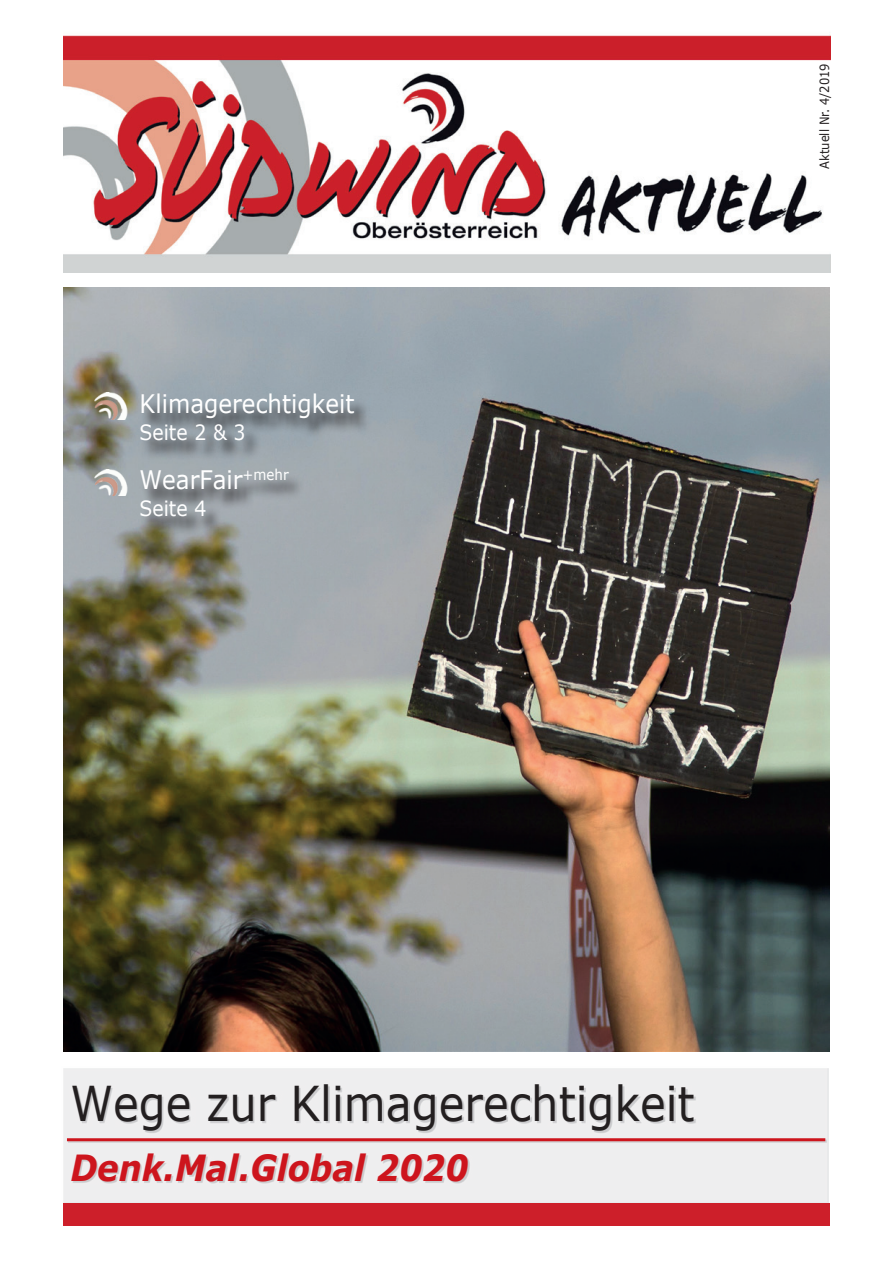
<style>
.page{position:relative;width:893px;height:1263px;background:#fff}
.page>*{position:absolute;margin:0;border:0;box-sizing:border-box;transform-origin:0 0}
.t1{font:48px "Verdana";color:#231f20;scale:.9 1}
.t2{font:italic 700 36px "Verdana";color:#cd151d;scale:.9 1}
.t3{font:25.5px "Verdana";color:#fff;scale:.9 1}
.t4{font:21px "Verdana";color:#fff;scale:.9 1}
.t5{font:12.75px "Verdana";color:#231f20;scale:.9 1}
</style>
<div class="page">
<img style="left:64px;top:287px;width:765px;height:765px">
<img style="left:64px;top:35px;width:767px;height:238px">
<svg style="left:63px;top:1068px;width:764px;height:134px;background:#e9e9ea"></svg>
<hr style="left:68px;top:1139px;width:759px;height:3px;background:#cfa0a3">
<hr style="left:67px;top:1138px;width:758px;height:3px;background:#cd151d">
<div style="left:63px;top:1203px;width:766px;height:22px;background:#cd1f2a"></div>
<img style="left:92px;top:392px;width:39px;height:27px">
<svg style="left:141px;top:396px;width:230px;height:140px;background:#949ca1"></svg>
<img style="left:92px;top:469px;width:39px;height:27px">
<p class="t3" style="left:140px;top:386px;width:240px">Klimagerechtigkeit</p>
<p class="t4" style="left:140px;top:418px;width:119px">Seite 2 &amp; 3</p>
<p class="t3" style="left:140px;top:462px;width:167px">WearFair<sup>+mehr</sup></p>
<p class="t4" style="left:140px;top:494px;width:76px">Seite 4</p>
<p class="t5" style="left:816px;top:169px;width:119px;rotate:-90deg">Aktuell Nr. 4/2019</p>
<h1 class="t1" style="left:70px;top:1071px;width:695px">Wege zur Klimagerechtigkeit</h1>
<h2 class="t2" style="left:70px;top:1142px;width:444px">Denk.Mal.Global 2020</h2>
</div>
